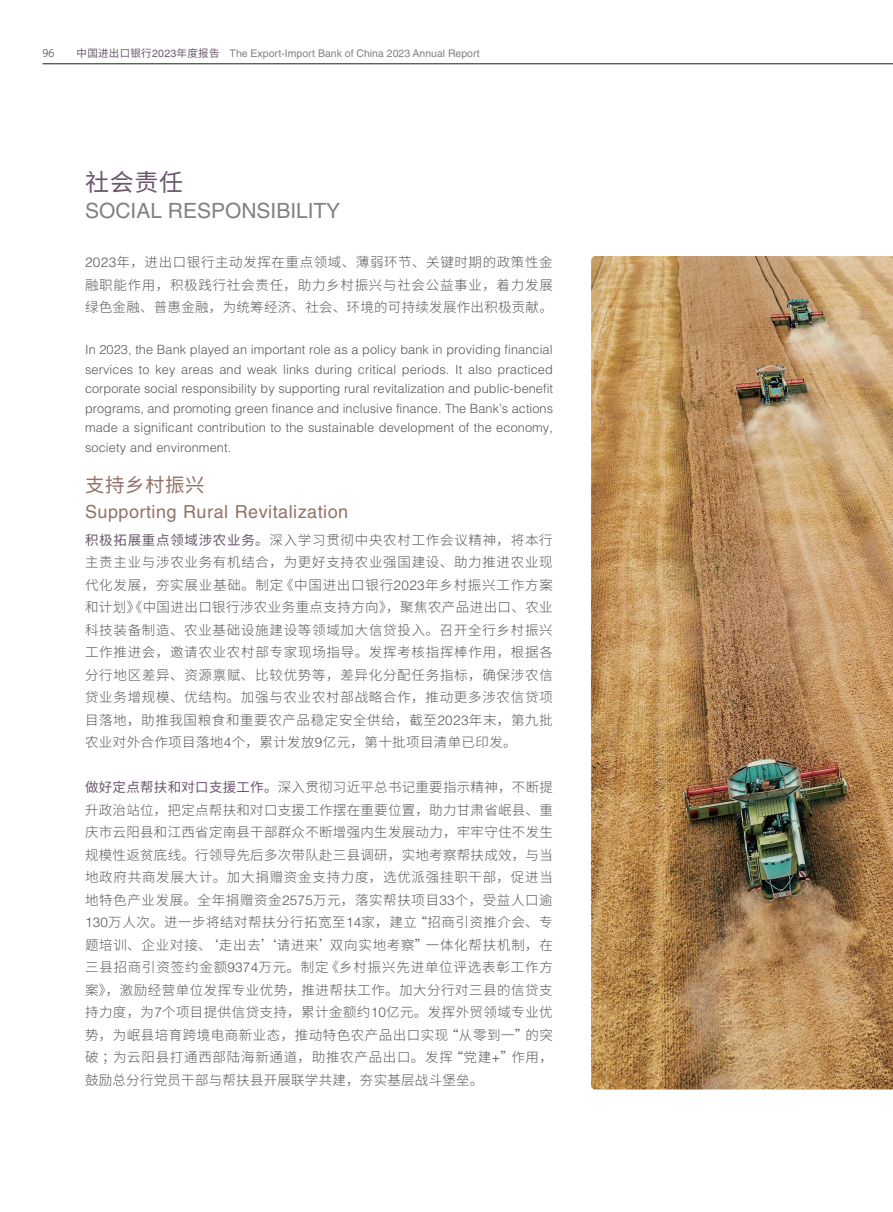
<style>
.page{position:relative;width:893px;height:1212px;background:#fff}
.page>*{position:absolute;margin:0;border:0;box-sizing:border-box;transform-origin:0 0}
.t1{font:24px "Source Han Sans CN";color:#6a576c}
.t2{font:21px "Helvetica LT Std";color:#808285}
.t3{font:19.5px "Source Han Sans CN";letter-spacing:.03em;color:#937268}
.t4{font:18px "Helvetica LT Std";letter-spacing:.03em;color:#937268}
.t5{font:300 13.5px/22.5px "Source Han Sans CN";letter-spacing:.03em;color:#57585a;text-align:justify}
.t6{font:300 12.75px/19.5px "Helvetica LT Std";letter-spacing:.01em;color:#57585a;text-align:justify}
.t7{font:300 12px "Myriad Pro";color:#231f20}
.t8{font:10.5px "Helvetica LT Std";color:#808285}
.s1{font-family:"Source Han Sans CN";color:#6a576c}
.s2{color:#6a576c}
.s3{font-family:"Helvetica LT Std"}
.s4{font-weight:400;color:#6a576c}
</style>
<div class="page">
<hr style="left:43px;top:64px;width:850px;height:1px;background:#231f20">
<img style="left:591px;top:256px;width:302px;height:833px">
<p class="t7" style="left:43px;top:47px;width:13px">96</p>
<p class="t8" style="left:77px;top:47px;width:405px"><span class="s1">中国进出口银行</span><span class="s2">2023</span><span class="s1">年度报告</span> The Export-Import Bank of China 2023 Annual Report</p>
<h1 class="t1" style="left:85px;top:169px;width:100px">社会责任</h1>
<h2 class="t2" style="left:85px;top:198px;width:257px">SOCIAL RESPONSIBILITY</h2>
<p class="t5" style="left:85px;top:252px;width:469px"><span class="s3">2023</span>年，进出口银行主动发挥在重点领域、薄弱环节、关键时期的政策性金融职能作用，积极践行社会责任，助力乡村振兴与社会公益事业，着力发展绿色金融、普惠金融，为统筹经济、社会、环境的可持续发展作出积极贡献。</p>
<p class="t6" style="left:85px;top:340px;width:469px">In 2023, the Bank played an important role as a policy bank in providing financial services to key areas and weak links during critical periods. It also practiced corporate social responsibility by supporting rural revitalization and public-benefit programs, and promoting green finance and inclusive finance. The Bank’s actions made a significant contribution to the sustainable development of the economy, society and environment.</p>
<h3 class="t3" style="left:85px;top:474px;width:121px">支持乡村振兴</h3>
<h3 class="t4" style="left:85px;top:501px;width:265px">Supporting Rural Revitalization</h3>
<p class="t5" style="left:85px;top:529px;width:469px"><span class="s4">积极拓展重点领域涉农业务。</span>深入学习贯彻中央农村工作会议精神，将本行主责主业与涉农业务有机结合，为更好支持农业强国建设、助力推进农业现代化发展，夯实展业基础。制定《中国进出口银行<span class="s3">2023</span>年乡村振兴工作方案和计划》《中国进出口银行涉农业务重点支持方向》，聚焦农产品进出口、农业科技装备制造、农业基础设施建设等领域加大信贷投入。召开全行乡村振兴工作推进会，邀请农业农村部专家现场指导。发挥考核指挥棒作用，根据各分行地区差异、资源禀赋、比较优势等，差异化分配任务指标，确保涉农信贷业务增规模、优结构。加强与农业农村部战略合作，推动更多涉农信贷项目落地，助推我国粮食和重要农产品稳定安全供给，截至<span class="s3">2023</span>年末，第九批农业对外合作项目落地<span class="s3">4</span>个，累计发放<span class="s3">9</span>亿元，第十批项目清单已印发。</p>
<p class="t5" style="left:85px;top:776px;width:469px"><span class="s4">做好定点帮扶和对口支援工作。</span>深入贯彻习近平总书记重要指示精神，不断提升政治站位，把定点帮扶和对口支援工作摆在重要位置，助力甘肃省岷县、重庆市云阳县和江西省定南县干部群众不断增强内生发展动力，牢牢守住不发生规模性返贫底线。行领导先后多次带队赴三县调研，实地考察帮扶成效，与当地政府共商发展大计。加大捐赠资金支持力度，选优派强挂职干部，促进当地特色产业发展。全年捐赠资金<span class="s3">2575</span>万元，落实帮扶项目<span class="s3">33</span>个，受益人口逾<span class="s3">130</span>万人次。进一步将结对帮扶分行拓宽至<span class="s3">14</span>家，建立“招商引资推介会、专题培训、企业对接、‘走出去’‘请进来’双向实地考察”一体化帮扶机制，在三县招商引资签约金额<span class="s3">9374</span>万元。制定《乡村振兴先进单位评选表彰工作方案》，激励经营单位发挥专业优势，推进帮扶工作。加大分行对三县的信贷支持力度，为<span class="s3">7</span>个项目提供信贷支持，累计金额约<span class="s3">10</span>亿元。发挥外贸领域专业优势，为岷县培育跨境电商新业态，推动特色农产品出口实现“从零到一”的突破；为云阳县打通西部陆海新通道，助推农产品出口。发挥“党建<span class="s3">+</span>”作用，鼓励总分行党员干部与帮扶县开展联学共建，夯实基层战斗堡垒。</p>
</div>
